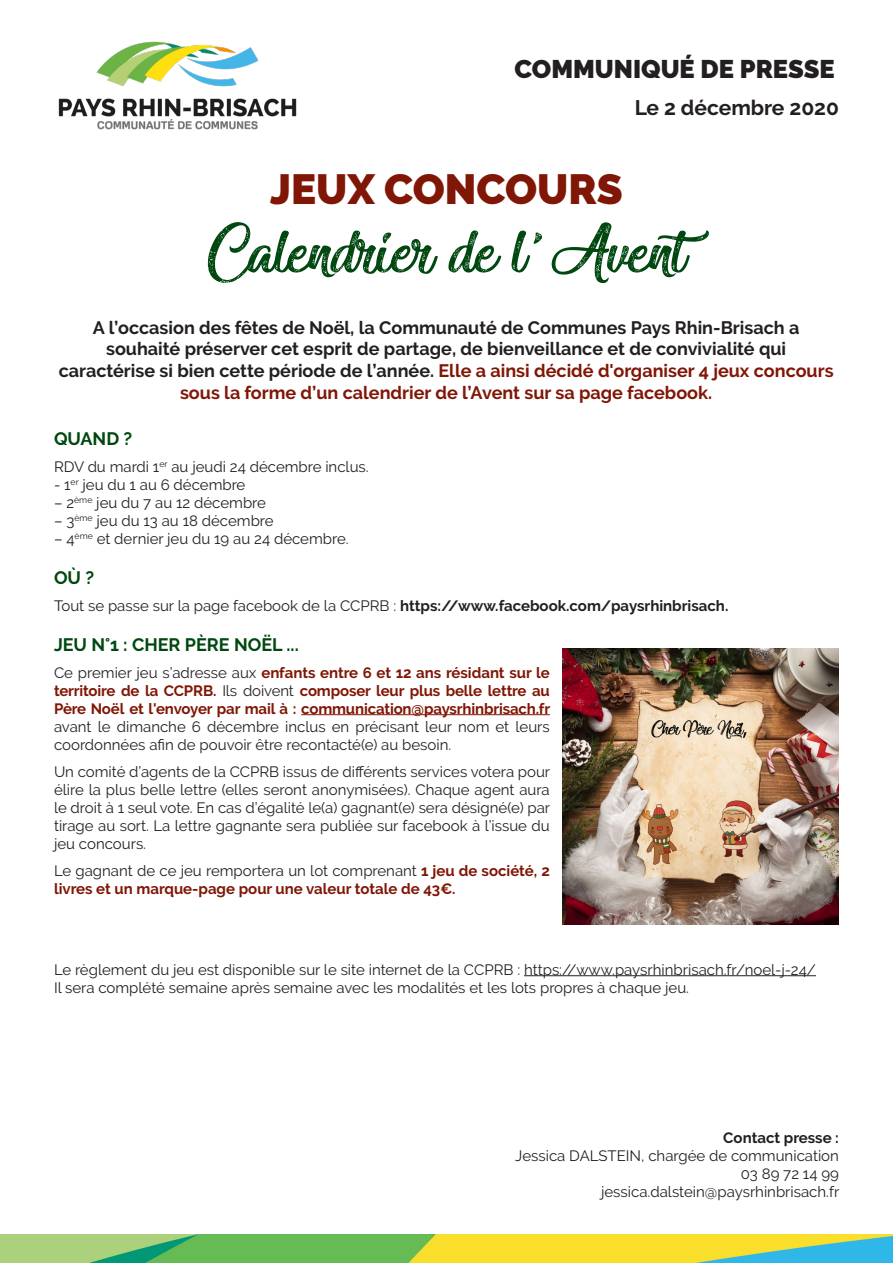
<style>
.page{position:relative;width:893px;height:1263px;background:#fff}
.page>*{position:absolute;margin:0;border:0;box-sizing:border-box;transform-origin:0 0}
.t1{font:82.5px "Miraculous&Christmas";color:#004810}
.t2{font:900 42px "Raleway";color:#801606}
.t3{font:900 25.5px "Raleway";color:#231f20}
.t4{font:700 21px "Raleway";color:#231f20}
.t5{font:700 18px "Raleway";color:#231f20}
.t6{font:700 18px/21.6px "Raleway";color:#801606;text-align:center}
.t7{font:700 18px "Raleway";color:#004810}
.t8{font:15px/18px "Raleway";color:#231f20;text-align:justify}
.t9{font:700 15px/18px "Raleway";letter-spacing:-.01em;color:#801606;text-align:justify}
.t10{font:700 15px "Raleway";color:#231f20}
.s1{color:#231f20}
.s2{font-weight:400}
.s3{font-weight:400;color:#231f20}
</style>
<div class="page">
<img style="left:58px;top:41px;width:239px;height:89px">
<hr style="left:301px;top:714px;width:249px;height:1px;background:#801606">
<hr style="left:524px;top:975px;width:292px;height:1px;background:#231f20">
<img style="left:0;top:1234px;width:893px;height:29px">
<img style="left:563px;top:648px;width:276px;height:277px">
<p class="t3" style="left:514px;top:54px;width:322px">COMMUNIQUÉ DE PRESSE</p>
<p class="t4" style="left:635px;top:96px;width:206px">Le 2 décembre 2020</p>
<p class="t2" style="left:270px;top:165px;width:354px">JEUX CONCOURS</p>
<p class="t1" style="left:206px;top:208px;width:481px">Calendrier de l'Avent</p>
<p class="t5" style="left:93px;top:317px;width:708px">A l’occasion des fêtes de Noël, la Communauté de Communes Pays Rhin-Brisach a</p>
<p class="t5" style="left:106px;top:339px;width:682px">souhaité préserver cet esprit de partage, de bienveillance et de convivialité qui</p>
<p class="t6" style="left:59px;top:360px;width:776px"><span class="s1">caractérise si bien cette période de l’année.</span> Elle a ainsi décidé d'organiser 4 jeux concours sous la forme d’un calendrier de l’Avent sur sa page facebook.</p>
<p class="t7" style="left:54px;top:429px;width:80px">QUAND ?</p>
<p class="t8" style="left:54px;top:458px;width:316px">RDV du mardi 1<sup>er</sup> au jeudi 24 décembre inclus.</p>
<p class="t8" style="left:54px;top:476px;width:193px">- 1<sup>er</sup> jeu du 1 au 6 décembre</p>
<p class="t8" style="left:54px;top:494px;width:213px">– 2<sup>ème</sup> jeu du 7 au 12 décembre</p>
<p class="t8" style="left:54px;top:512px;width:221px">– 3<sup>ème</sup> jeu du 13 au 18 décembre</p>
<p class="t8" style="left:54px;top:530px;width:296px">– 4<sup>ème</sup> et dernier jeu du 19 au 24 décembre.</p>
<p class="t7" style="left:54px;top:567px;width:42px">OÙ ?</p>
<p class="t10" style="left:54px;top:597px;width:676px"><span class="s2">Tout se passe sur la page facebook de la CCPRB :</span> https://www.facebook.com/paysrhinbrisach.</p>
<p class="t7" style="left:54px;top:634px;width:246px">JEU N°1 : CHER PÈRE NOËL ...</p>
<p class="t9" style="left:54px;top:663px;width:498px"><span class="s3">Ce premier jeu s’adresse aux</span> enfants entre 6 et 12 ans résidant sur le territoire de la CCPRB. <span class="s3">Ils doivent</span> composer leur plus belle lettre au Père Noël et l'envoyer par mail à : communication@paysrhinbrisach.fr <span class="s3">avant le dimanche 6 décembre inclus en précisant leur nom et leurs coordonnées afin de pouvoir être recontacté(e) au besoin.</span></p>
<p class="t8" style="left:54px;top:762px;width:498px">Un comité d’agents de la CCPRB issus de différents services votera pour élire la plus belle lettre (elles seront anonymisées). Chaque agent aura le droit à 1 seul vote. En cas d’égalité le(a) gagnant(e) sera désigné(e) par tirage au sort. La lettre gagnante sera publiée sur facebook à l’issue du jeu concours.</p>
<p class="t9" style="left:54px;top:861px;width:497px"><span class="s3">Le gagnant de ce jeu remportera un lot comprenant</span> 1 jeu de société, 2 livres et un marque-page pour une valeur totale de 43€.</p>
<p class="t8" style="left:54px;top:960px;width:763px">Le règlement du jeu est disponible sur le site internet de la CCPRB : https://www.paysrhinbrisach.fr/noel-j-24/</p>
<p class="t8" style="left:54px;top:978px;width:637px">Il sera complété semaine après semaine avec les modalités et les lots propres à chaque jeu.</p>
<p class="t10" style="left:723px;top:1129px;width:117px">Contact presse :</p>
<p class="t8" style="left:515px;top:1147px;width:325px">Jessica DALSTEIN, chargée de communication</p>
<p class="t8" style="left:741px;top:1165px;width:100px">03 89 72 14 99</p>
<p class="t8" style="left:601px;top:1183px;width:240px">jessica.dalstein@paysrhinbrisach.fr</p>
</div>
